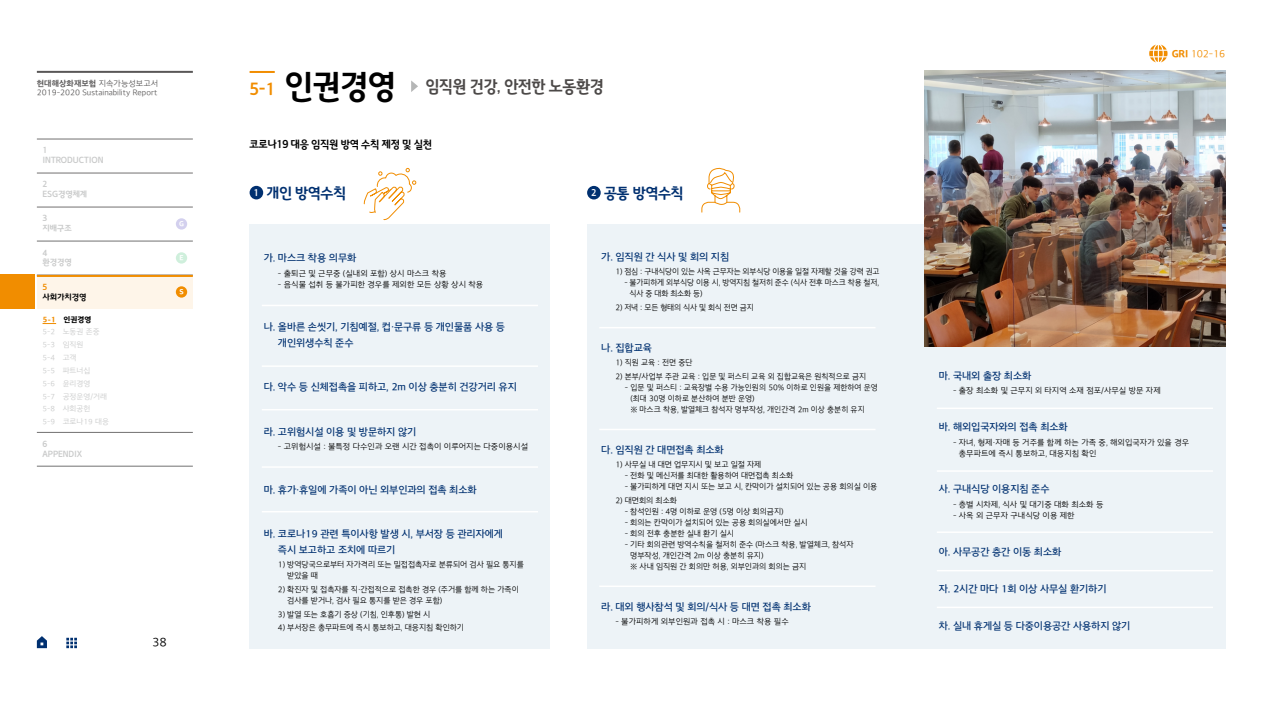
<style>
.page{position:relative;width:1282px;height:720px;background:#fff}
.page>*{position:absolute;margin:0;border:0;box-sizing:border-box;transform-origin:0 0}
.t1{font:17px "HI Maum OTFR";letter-spacing:-.02em;color:#4c4948;scale:.95 1}
.t2{font:15px "HI Maum OTFR";letter-spacing:-.02em;color:#003070}
.t3{font:12px "HI Gothic OTFL";color:#000}
.t4{font:11px "HI Maum OTFR";letter-spacing:-.02em;color:#000}
.t5{font:10px/16px "HI Gothic OTFM";letter-spacing:-.02em;color:#003070}
.t6{font:10px "HI Gothic OTFL";color:#f18d00}
.t7{font:8.5px/10px "HI Maum OTFR";color:#c9caca}
.t8{font:8.5px "HI Maum OTFR";color:#000}
.t9{font:8.5px "HI Maum OTFR";color:#f18d00}
.t10{font:8px/11px "HI Gothic OTFL";letter-spacing:-.01em;color:#000}
.t11{font:8px/11px "HI Gothic OTFL";letter-spacing:-.01em;color:#000;scale:.95 1}
.t12{font:8px "HI Gothic OTFL";color:#595757}
.t13{font:8px "HI Gothic OTFB";color:#595757}
.t14{font:7.5px/12.8px "HI Gothic OTFL";color:#c9caca}
.t15{font:7.5px "HI Gothic OTFEB";color:#000}
.t16{font:7px "HI Gothic OTFEB";color:#fff}
.s1{font-family:"HI Gothic OTFL"}
.s2{color:#f18d00}
.s3{font-size:33px;color:#000}
.s4{font-size:9.5px;color:#fff}
.s5{font-family:"HI Gothic OTFEB"}
</style>
<div class="page">
<hr style="left:37px;top:71px;width:156px;height:2px;background:#595757">
<svg style="left:37px;top:636px;width:10px;height:12px"></svg>
<svg style="left:66px;top:638px;width:11px;height:10px"></svg>
<div style="left:37px;top:275px;width:156px;height:34px;background:#fef5e9"></div>
<div style="left:0;top:275px;width:34px;height:34px;background:#f18d00"></div>
<hr style="left:37px;top:275px;width:156px;height:2px;background:#f18d00">
<hr style="left:37px;top:207px;width:156px;height:1px;background:#727171">
<hr style="left:37px;top:173px;width:156px;height:1px;background:#727171">
<hr style="left:37px;top:241px;width:156px;height:1px;background:#727171">
<div style="left:176px;top:218px;width:11px;height:12px;background:#d3d0ee;border-radius:50%"></div>
<div style="left:176px;top:252px;width:11px;height:12px;background:#cfefdc;border-radius:50%"></div>
<div style="left:176px;top:286px;width:11px;height:12px;background:#f18d00;border-radius:50%"></div>
<hr style="left:37px;top:432px;width:156px;height:1px;background:#727171">
<hr style="left:37px;top:466px;width:156px;height:1px;background:#727171">
<hr style="left:37px;top:139px;width:156px;height:1px;background:#727171">
<div style="left:249px;top:224px;width:301px;height:425px;background:#edf3f7"></div>
<div style="left:587px;top:224px;width:638px;height:425px;background:#edf3f7"></div>
<div style="left:249px;top:186px;width:14px;height:13px;background:#003070;border-radius:50%"></div>
<div style="left:587px;top:186px;width:13px;height:14px;background:#003070;border-radius:50%"></div>
<img style="left:924px;top:71px;width:301px;height:276px">
<hr style="left:249px;top:71px;width:26px;height:2px;background:#f18d00">
<svg style="left:411px;top:80px;width:7px;height:12px"></svg>
<hr style="left:262px;top:305px;width:276px;height:1px;background:#fff">
<hr style="left:599px;top:327px;width:276px;height:1px;background:#fff">
<hr style="left:599px;top:429px;width:276px;height:1px;background:#fff">
<hr style="left:936px;top:408px;width:276px;height:1px;background:#fff">
<hr style="left:936px;top:470px;width:276px;height:2px;background:#fff">
<hr style="left:936px;top:531px;width:276px;height:2px;background:#fff">
<hr style="left:936px;top:570px;width:276px;height:1px;background:#fff">
<hr style="left:936px;top:607px;width:276px;height:1px;background:#fff">
<hr style="left:599px;top:586px;width:276px;height:1px;background:#fff">
<hr style="left:262px;top:365px;width:276px;height:2px;background:#fff">
<hr style="left:262px;top:409px;width:276px;height:1px;background:#fff">
<hr style="left:262px;top:466px;width:276px;height:2px;background:#fff">
<hr style="left:262px;top:511px;width:276px;height:1px;background:#fff">
<svg style="left:363px;top:168px;width:53px;height:52px"></svg>
<svg style="left:701px;top:167px;width:39px;height:46px"></svg>
<svg style="left:43px;top:323px;width:13px;height:1px"></svg>
<svg style="left:1149px;top:45px;width:18px;height:17px"></svg>
<p class="t13" style="left:37px;top:79px;width:123px">현대해상화재보험 <span class="s1">지속가능성보고서</span></p>
<p class="t12" style="left:37px;top:89px;width:122px">2019-2020 Sustainability Report</p>
<p class="t7" style="left:43px;top:146px;width:62px">1<br>INTRODUCTION</p>
<p class="t7" style="left:43px;top:180px;width:46px">2<br>ESG경영체계</p>
<p class="t7" style="left:43px;top:214px;width:31px">3 지배구조</p>
<p class="t7" style="left:43px;top:248px;width:31px">4 환경경영</p>
<p class="t9" style="left:43px;top:283px;width:6px">5</p>
<p class="t8" style="left:43px;top:293px;width:45px">사회가치경영</p>
<p class="t15" style="left:43px;top:316px;width:50px"><span class="s2">5-1</span> 인권경영</p>
<p class="t14" style="left:43px;top:326px;width:68px">5-2 노동권 존중<br>5-3 임직원<br>5-4 고객<br>5-5 파트너십<br>5-6 윤리경영<br>5-7 공정운영/거래<br>5-8 사회공헌<br>5-9 코로나19 대응</p>
<p class="t7" style="left:43px;top:439px;width:41px">6<br>APPENDIX</p>
<p class="t16" style="left:179px;top:220px;width:6px">G</p>
<p class="t16" style="left:179px;top:254px;width:6px">E</p>
<p class="t16" style="left:179px;top:288px;width:6px">S</p>
<h3 class="t3" style="left:152px;top:637px;width:16px">38</h3>
<h1 class="t1" style="left:249px;top:79px;width:374px"><span class="s2">5-1</span> <span class="s3">인권경영</span> 임직원 건강, 안전한 노동환경</h1>
<h3 class="t4" style="left:249px;top:139px;width:184px">코로나19 대응 임직원 방역 수칙 제정 및 실천</h3>
<h2 class="t2" style="left:253px;top:186px;width:94px"><span class="s4">1</span> 개인 방역수칙</h2>
<h2 class="t2" style="left:591px;top:186px;width:94px"><span class="s4">2</span> 공통 방역수칙</h2>
<p class="t5" style="left:264px;top:250px;width:94px">가. 마스크 착용 의무화</p>
<p class="t10" style="left:278px;top:268px;width:170px">- 출퇴근 및 근무중 (실내외 포함) 상시 마스크 착용</p>
<p class="t10" style="left:278px;top:279px;width:207px">- 음식물 섭취 등 불가피한 경우를 제외한 모든 상황 상시 착용</p>
<p class="t5" style="left:278px;top:319px;width:229px;text-indent:-14px">나. 올바른 손씻기, 기침예절, 컵·문구류 등 개인물품 사용 등 개인위생수칙 준수</p>
<p class="t5" style="left:264px;top:379px;width:255px">다. 악수 등 신체접촉을 피하고, 2m 이상 충분히 건강거리 유지</p>
<p class="t5" style="left:264px;top:424px;width:154px">라. 고위험시설 이용 및 방문하지 않기</p>
<p class="t10" style="left:278px;top:441px;width:252px">- 고위험시설 : 불특정 다수인과 오랜 시간 접촉이 이루어지는 다중이용시설</p>
<p class="t5" style="left:264px;top:482px;width:214px">마. 휴가·휴일에 가족이 아닌 외부인과의 접촉 최소화</p>
<p class="t5" style="left:278px;top:526px;width:227px;text-indent:-14px">바. 코로나19 관련 특이사항 발생 시, 부서장 등 관리자에게 즉시 보고하고 조치에 따르기</p>
<p class="t10" style="left:287px;top:559px;width:238px;text-indent:-9px">1) 방역당국으로부터 자가격리 또는 밀접접촉자로 분류되어 검사 필요 통지를 받았을 때</p>
<p class="t10" style="left:287px;top:584px;width:233px;text-indent:-9px">2) 확진자 및 접촉자를 직·간접적으로 접촉한 경우 (주거를 함께 하는 가족이 검사를 받거나, 검사 필요 통지를 받은 경우 포함)</p>
<p class="t10" style="left:278px;top:609px;width:154px">3) 발열 또는 호흡기 증상 (기침, 인후통) 발현 시</p>
<p class="t10" style="left:278px;top:623px;width:188px">4) 부서장은 총무파트에 즉시 통보하고, 대응지침 확인하기</p>
<p class="t5" style="left:601px;top:249px;width:129px">가. 임직원 간 식사 및 회의 지침</p>
<p class="t11" style="left:615px;top:267px;width:279px">1) 점심 : 구내식당이 있는 사옥 근무자는 외부식당 이용을 일절 자제할 것을 강력 권고</p>
<p class="t11" style="left:629px;top:278px;width:264px;text-indent:-5px">- 불가피하게 외부식당 이용 시, 방역지침 철저히 준수 (식사 전후 마스크 착용 철저, 식사 중 대화 최소화 등)</p>
<p class="t11" style="left:615px;top:302px;width:147px">2) 저녁 : 모든 형태의 식사 및 회식 전면 금지</p>
<p class="t5" style="left:601px;top:340px;width:52px">나. 집합교육</p>
<p class="t11" style="left:615px;top:358px;width:83px">1) 직원 교육 : 전면 중단</p>
<p class="t11" style="left:615px;top:371px;width:265px">2) 본부/사업부 주관 교육 : 입문 및 퍼스티 교육 외 집합교육은 원칙적으로 금지</p>
<p class="t11" style="left:630px;top:382px;width:262px;text-indent:-6px">- 입문 및 퍼스티 : 교육장별 수용 가능인원의 50% 이하로 인원을 제한하여 운영 (최대 30명 이하로 분산하여 분반 운영)<br>※ 마스크 착용, 발열체크 참석자 명부작성, 개인간격 2m 이상 충분히 유지</p>
<p class="t5" style="left:601px;top:442px;width:124px">다. 임직원 간 대면접촉 최소화</p>
<p class="t10" style="left:615px;top:460px;width:147px">1) 사무실 내 대면 업무지시 및 보고 일절 자제</p>
<p class="t10" style="left:624px;top:471px;width:170px">- 전화 및 메신저를 최대한 활용하여 대면접촉 최소화</p>
<p class="t10" style="left:624px;top:482px;width:254px">- 불가피하게 대면 지시 또는 보고 시, 칸막이가 설치되어 있는 공용 회의실 이용</p>
<p class="t10" style="left:615px;top:495px;width:63px">2) 대면회의 최소화</p>
<p class="t10" style="left:624px;top:506px;width:160px">- 참석인원 : 4명 이하로 운영 (5명 이상 회의금지)</p>
<p class="t10" style="left:624px;top:517px;width:184px">- 회의는 칸막이가 설치되어 있는 공용 회의실에서만 실시</p>
<p class="t10" style="left:624px;top:528px;width:111px">- 회의 전후 충분한 실내 환기 실시</p>
<p class="t10" style="left:630px;top:539px;width:225px;text-indent:-6px">- 기타 회의관련 방역수칙을 철저히 준수 (마스크 착용, 발열체크, 참석자 명부작성, 개인간격 2m 이상 충분히 유지)<br>※ 사내 임직원 간 회의만 허용, 외부인과의 회의는 금지</p>
<p class="t5" style="left:601px;top:599px;width:211px">라. 대외 행사참석 및 회의/식사 등 대면 접촉 최소화</p>
<p class="t10" style="left:615px;top:617px;width:175px">- 불가피하게 외부인원과 접촉 시 : 마스크 착용 필수</p>
<p class="t6" style="left:1171px;top:49px;width:55px"><span class="s5">GRI</span> 102-16</p>
<p class="t5" style="left:938px;top:368px;width:94px">마. 국내외 출장 최소화</p>
<p class="t10" style="left:952px;top:386px;width:209px">- 출장 최소화 및 근무지 외 타지역 소재 점포/사무실 방문 자제</p>
<p class="t5" style="left:938px;top:419px;width:130px">바. 해외입국자와의 접촉 최소화</p>
<p class="t10" style="left:958px;top:437px;width:232px;text-indent:-6px">- 자녀, 형제·자매 등 거주를 함께 하는 가족 중, 해외입국자가 있을 경우 총무파트에 즉시 통보하고, 대응지침 확인</p>
<p class="t5" style="left:938px;top:481px;width:112px">사. 구내식당 이용지침 준수</p>
<p class="t10" style="left:952px;top:499px;width:152px">- 층별 시차제, 식사 및 대기중 대화 최소화 등</p>
<p class="t10" style="left:952px;top:510px;width:123px">- 사옥 외 근무자 구내식당 이용 제한</p>
<p class="t5" style="left:938px;top:544px;width:124px">아. 사무공간 층간 이동 최소화</p>
<p class="t5" style="left:938px;top:581px;width:169px">자. 2시간 마다 1회 이상 사무실 환기하기</p>
<p class="t5" style="left:938px;top:618px;width:193px">차. 실내 휴게실 등 다중이용공간 사용하지 않기</p>
</div>
